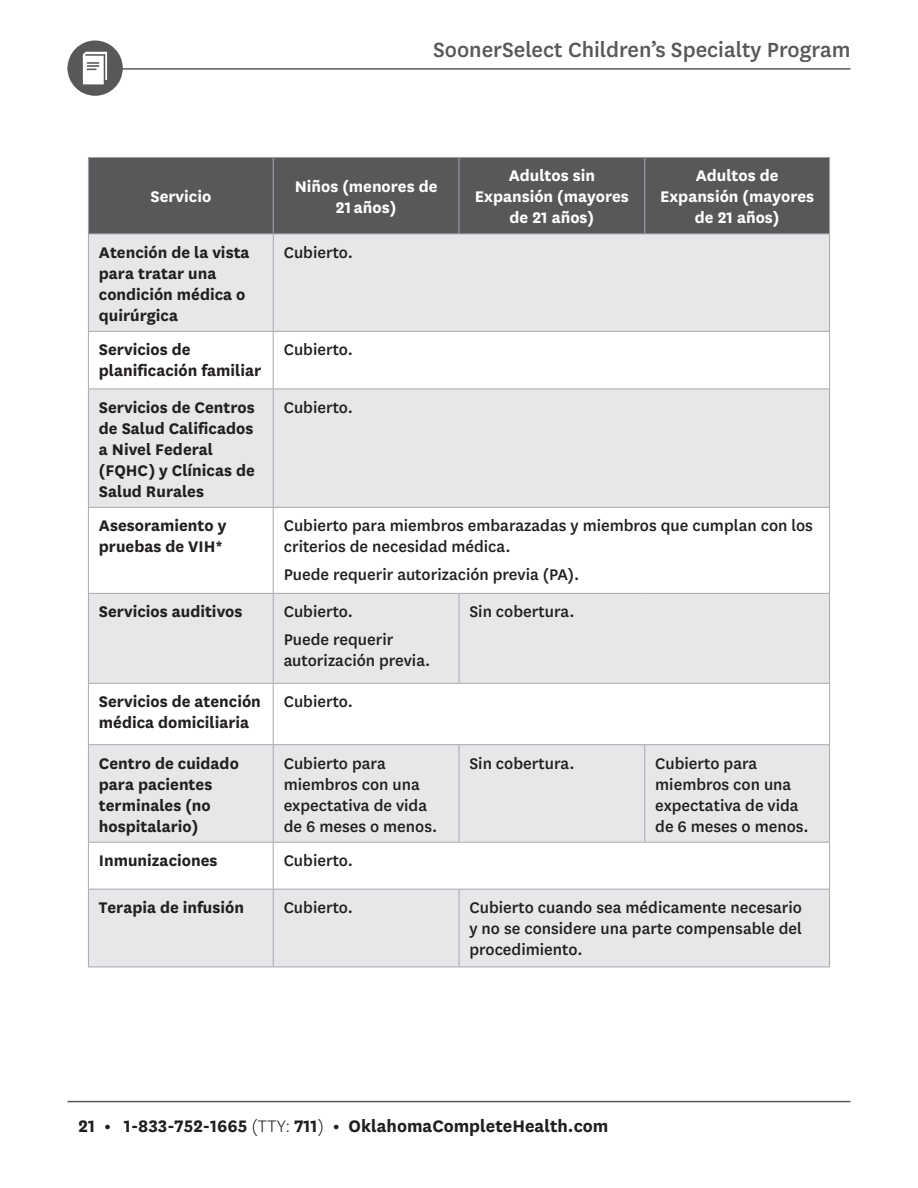
<style>
.page{position:relative;width:918px;height:1188px;background:#fff}
.page>*{position:absolute;margin:0;border:0;box-sizing:border-box;transform-origin:0 0}
.t1{font:500 24px "Centene Sans";color:#57585a}
.t2{font:700 19.5px "Centene Sans";color:#231f20}
.t3{font:500 18px/21px "Centene Sans";color:#231f20}
.t4{font:700 18px/21px "Centene Sans";color:#231f20}
.t5{font:700 18px/21px "Centene Sans";color:#fff;text-align:center}
.s1{font-weight:300}
</style>
<div class="page">
<hr style="left:68px;top:1101px;width:782px;height:1px;background:#57585a">
<hr style="left:68px;top:68px;width:782px;height:2px;background:#57585a">
<div style="left:68px;top:41px;width:55px;height:55px;background:#57585a;border-radius:50%"></div>
<svg style="left:83px;top:52px;width:24px;height:32px"></svg>
<div style="left:88px;top:157px;width:185px;height:77px;background:#57585a"></div>
<div style="left:273px;top:157px;width:186px;height:77px;background:#57585a"></div>
<div style="left:459px;top:157px;width:186px;height:77px;background:#57585a"></div>
<div style="left:645px;top:157px;width:185px;height:77px;background:#57585a"></div>
<div style="left:88px;top:234px;width:185px;height:97px;background:#e6e7e9"></div>
<div style="left:273px;top:234px;width:557px;height:97px;background:#e6e7e9"></div>
<div style="left:88px;top:389px;width:185px;height:118px;background:#e6e7e9"></div>
<div style="left:273px;top:389px;width:557px;height:118px;background:#e6e7e9"></div>
<div style="left:88px;top:593px;width:185px;height:90px;background:#e6e7e9"></div>
<div style="left:273px;top:593px;width:186px;height:90px;background:#e6e7e9"></div>
<div style="left:459px;top:593px;width:371px;height:90px;background:#e6e7e9"></div>
<div style="left:88px;top:745px;width:185px;height:97px;background:#e6e7e9"></div>
<div style="left:273px;top:745px;width:186px;height:97px;background:#e6e7e9"></div>
<div style="left:459px;top:745px;width:186px;height:97px;background:#e6e7e9"></div>
<div style="left:645px;top:745px;width:185px;height:97px;background:#e6e7e9"></div>
<div style="left:88px;top:889px;width:185px;height:78px;background:#e6e7e9"></div>
<div style="left:273px;top:889px;width:186px;height:78px;background:#e6e7e9"></div>
<div style="left:459px;top:889px;width:371px;height:78px;background:#e6e7e9"></div>
<hr style="left:273px;top:157px;width:186px;height:1px;background:#a8a9ad">
<hr style="left:459px;top:157px;width:186px;height:1px;background:#a8a9ad">
<hr style="left:459px;top:158px;width:1px;height:76px;background:#a8a9ad">
<hr style="left:645px;top:157px;width:185px;height:1px;background:#a8a9ad">
<hr style="left:644px;top:158px;width:1px;height:76px;background:#a8a9ad">
<hr style="left:829px;top:158px;width:1px;height:76px;background:#a8a9ad">
<hr style="left:88px;top:234px;width:185px;height:1px;background:#a8a9ad">
<hr style="left:273px;top:234px;width:186px;height:1px;background:#a8a9ad">
<hr style="left:459px;top:234px;width:186px;height:1px;background:#a8a9ad">
<hr style="left:645px;top:234px;width:185px;height:1px;background:#a8a9ad">
<hr style="left:829px;top:234px;width:1px;height:97px;background:#a8a9ad">
<hr style="left:273px;top:331px;width:186px;height:1px;background:#a8a9ad">
<hr style="left:459px;top:331px;width:186px;height:1px;background:#a8a9ad">
<hr style="left:645px;top:331px;width:185px;height:1px;background:#a8a9ad">
<hr style="left:829px;top:332px;width:1px;height:56px;background:#a8a9ad">
<hr style="left:273px;top:388px;width:186px;height:1px;background:#a8a9ad">
<hr style="left:459px;top:388px;width:186px;height:1px;background:#a8a9ad">
<hr style="left:645px;top:388px;width:185px;height:1px;background:#a8a9ad">
<hr style="left:829px;top:389px;width:1px;height:118px;background:#a8a9ad">
<hr style="left:273px;top:507px;width:186px;height:1px;background:#a8a9ad">
<hr style="left:459px;top:507px;width:186px;height:1px;background:#a8a9ad">
<hr style="left:645px;top:507px;width:185px;height:1px;background:#a8a9ad">
<hr style="left:829px;top:508px;width:1px;height:85px;background:#a8a9ad">
<hr style="left:273px;top:593px;width:186px;height:1px;background:#a8a9ad">
<hr style="left:459px;top:593px;width:186px;height:1px;background:#a8a9ad">
<hr style="left:459px;top:594px;width:1px;height:89px;background:#a8a9ad">
<hr style="left:645px;top:593px;width:185px;height:1px;background:#a8a9ad">
<hr style="left:829px;top:594px;width:1px;height:89px;background:#a8a9ad">
<hr style="left:273px;top:683px;width:186px;height:1px;background:#a8a9ad">
<hr style="left:459px;top:683px;width:186px;height:1px;background:#a8a9ad">
<hr style="left:645px;top:683px;width:185px;height:1px;background:#a8a9ad">
<hr style="left:829px;top:684px;width:1px;height:60px;background:#a8a9ad">
<hr style="left:273px;top:744px;width:186px;height:1px;background:#a8a9ad">
<hr style="left:459px;top:744px;width:186px;height:1px;background:#a8a9ad">
<hr style="left:459px;top:745px;width:1px;height:97px;background:#a8a9ad">
<hr style="left:645px;top:744px;width:185px;height:1px;background:#a8a9ad">
<hr style="left:644px;top:745px;width:1px;height:97px;background:#a8a9ad">
<hr style="left:829px;top:745px;width:1px;height:97px;background:#a8a9ad">
<hr style="left:273px;top:842px;width:186px;height:1px;background:#a8a9ad">
<hr style="left:459px;top:842px;width:186px;height:1px;background:#a8a9ad">
<hr style="left:645px;top:842px;width:185px;height:1px;background:#a8a9ad">
<hr style="left:829px;top:843px;width:1px;height:46px;background:#a8a9ad">
<hr style="left:273px;top:889px;width:186px;height:1px;background:#a8a9ad">
<hr style="left:459px;top:889px;width:186px;height:1px;background:#a8a9ad">
<hr style="left:459px;top:890px;width:1px;height:77px;background:#a8a9ad">
<hr style="left:645px;top:889px;width:185px;height:1px;background:#a8a9ad">
<hr style="left:829px;top:890px;width:1px;height:77px;background:#a8a9ad">
<hr style="left:273px;top:967px;width:186px;height:1px;background:#a8a9ad">
<hr style="left:459px;top:967px;width:186px;height:1px;background:#a8a9ad">
<hr style="left:645px;top:967px;width:185px;height:1px;background:#a8a9ad">
<hr style="left:88px;top:331px;width:185px;height:1px;background:#a8a9ad">
<hr style="left:88px;top:388px;width:185px;height:1px;background:#a8a9ad">
<hr style="left:88px;top:507px;width:185px;height:1px;background:#a8a9ad">
<hr style="left:88px;top:593px;width:185px;height:1px;background:#a8a9ad">
<hr style="left:88px;top:683px;width:185px;height:1px;background:#a8a9ad">
<hr style="left:88px;top:744px;width:185px;height:1px;background:#a8a9ad">
<hr style="left:88px;top:842px;width:185px;height:1px;background:#a8a9ad">
<hr style="left:88px;top:889px;width:185px;height:1px;background:#a8a9ad">
<hr style="left:88px;top:967px;width:185px;height:1px;background:#a8a9ad">
<hr style="left:88px;top:157px;width:185px;height:1px;background:#a8a9ad">
<hr style="left:88px;top:158px;width:1px;height:76px;background:#a8a9ad">
<hr style="left:273px;top:158px;width:1px;height:76px;background:#a8a9ad">
<hr style="left:88px;top:234px;width:1px;height:97px;background:#a8a9ad">
<hr style="left:273px;top:234px;width:1px;height:97px;background:#a8a9ad">
<hr style="left:88px;top:332px;width:1px;height:56px;background:#a8a9ad">
<hr style="left:273px;top:332px;width:1px;height:56px;background:#a8a9ad">
<hr style="left:88px;top:389px;width:1px;height:118px;background:#a8a9ad">
<hr style="left:273px;top:389px;width:1px;height:118px;background:#a8a9ad">
<hr style="left:88px;top:508px;width:1px;height:85px;background:#a8a9ad">
<hr style="left:273px;top:508px;width:1px;height:85px;background:#a8a9ad">
<hr style="left:88px;top:594px;width:1px;height:89px;background:#a8a9ad">
<hr style="left:273px;top:594px;width:1px;height:89px;background:#a8a9ad">
<hr style="left:88px;top:684px;width:1px;height:60px;background:#a8a9ad">
<hr style="left:273px;top:684px;width:1px;height:60px;background:#a8a9ad">
<hr style="left:88px;top:745px;width:1px;height:97px;background:#a8a9ad">
<hr style="left:273px;top:745px;width:1px;height:97px;background:#a8a9ad">
<hr style="left:88px;top:843px;width:1px;height:46px;background:#a8a9ad">
<hr style="left:273px;top:843px;width:1px;height:46px;background:#a8a9ad">
<hr style="left:88px;top:890px;width:1px;height:77px;background:#a8a9ad">
<hr style="left:273px;top:890px;width:1px;height:77px;background:#a8a9ad">
<h1 class="t1" style="left:433px;top:33px;width:419px">SoonerSelect Children’s Specialty Program</h1>
<p class="t5" style="left:150px;top:185px;width:62px">Servicio</p>
<p class="t5" style="left:295px;top:175px;width:144px">Niños (menores de<br>21 años)</p>
<p class="t5" style="left:475px;top:164px;width:156px">Adultos sin<br>Expansión (mayores de 21 años)</p>
<p class="t5" style="left:660px;top:164px;width:156px">Adultos de<br>Expansión (mayores de 21 años)</p>
<p class="t4" style="left:99px;top:241px;width:152px">Atención de la vista para tratar una condición médica o quirúrgica</p>
<p class="t3" style="left:284px;top:241px;width:71px">Cubierto.</p>
<p class="t4" style="left:99px;top:338px;width:164px">Servicios de planificación familiar</p>
<p class="t3" style="left:284px;top:338px;width:71px">Cubierto.</p>
<p class="t4" style="left:99px;top:396px;width:157px">Servicios de Centros de Salud Calificados a Nivel Federal (FQHC) y Clínicas de<br>Salud Rurales</p>
<p class="t3" style="left:284px;top:396px;width:71px">Cubierto.</p>
<p class="t4" style="left:99px;top:514px;width:129px">Asesoramiento y pruebas de VIH*</p>
<p class="t3" style="left:284px;top:514px;width:531px">Cubierto para miembros embarazadas y miembros que cumplan con los criterios de necesidad médica.</p>
<p class="t3" style="left:284px;top:563px;width:297px">Puede requerir autorización previa (PA).</p>
<p class="t4" style="left:99px;top:600px;width:145px">Servicios auditivos</p>
<p class="t3" style="left:284px;top:597px;width:111px;line-height:27.8px">Cubierto.<br>Puede requerir</p>
<p class="t3" style="left:284px;top:649px;width:148px">autorización previa.</p>
<p class="t3" style="left:469px;top:600px;width:107px">Sin cobertura.</p>
<p class="t4" style="left:99px;top:690px;width:164px">Servicios de atención médica domiciliaria</p>
<p class="t3" style="left:284px;top:690px;width:71px">Cubierto.</p>
<p class="t4" style="left:99px;top:751px;width:142px">Centro de cuidado para pacientes terminales (no hospitalario)</p>
<p class="t3" style="left:284px;top:752px;width:155px">Cubierto para miembros con una expectativa de vida de 6 meses o menos.</p>
<p class="t3" style="left:469px;top:752px;width:107px">Sin cobertura.</p>
<p class="t3" style="left:655px;top:752px;width:155px">Cubierto para miembros con una expectativa de vida de 6 meses o menos.</p>
<p class="t4" style="left:99px;top:849px;width:120px">Inmunizaciones</p>
<p class="t3" style="left:284px;top:849px;width:71px">Cubierto.</p>
<p class="t4" style="left:99px;top:896px;width:147px">Terapia de infusión</p>
<p class="t3" style="left:284px;top:896px;width:71px">Cubierto.</p>
<p class="t3" style="left:469px;top:896px;width:334px;text-align:justify">Cubierto cuando sea médicamente necesario y no se considere una parte compensable del procedimiento.</p>
<p class="t2" style="left:79px;top:1112px;width:531px">21 • 1-833-752-1665 <span class="s1">(TTY:</span> 711<span class="s1">)</span> • OklahomaCompleteHealth.com</p>
</div>
